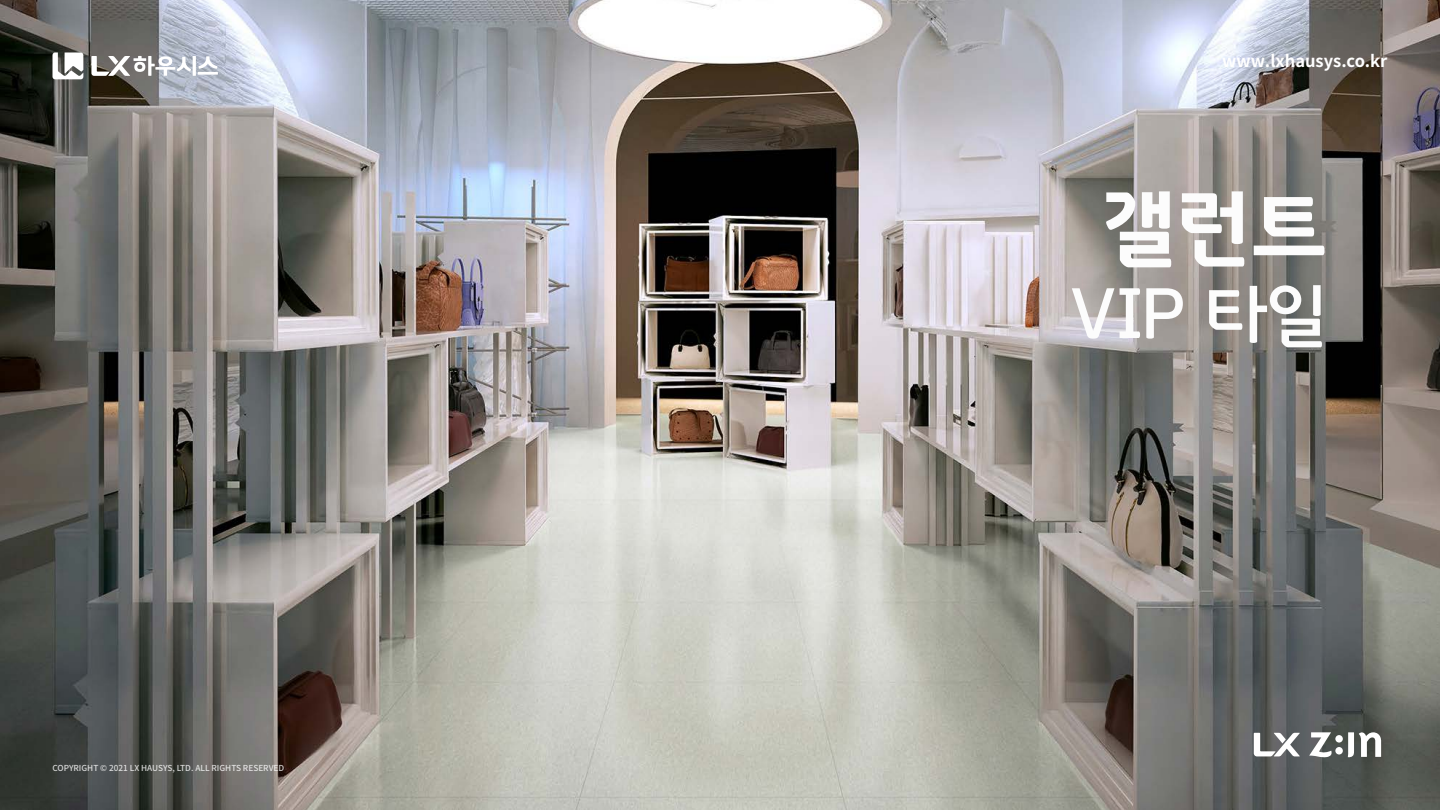
<style>
.page{position:relative;width:1440px;height:810px;background:#fff}
.page>*{position:absolute;margin:0;border:0;box-sizing:border-box;transform-origin:0 0}
.t1{font:82.5px "Godo B";color:#fcfcfc}
.t2{font:67.5px "Godo M";color:#fcfcfc}
.t3{font:700 16.5px "Noto Sans CJ Kkr";color:#fff}
.t4{font:500 8.25px "Noto Sans CJ Kkr";color:#fff}
</style>
<div class="page">
<img style="left:0;top:0;width:1440px;height:810px">
<hr style="left:198px;top:72px;width:20px;height:3px;background:#fff">
<svg style="left:198px;top:56px;width:19px;height:13px"></svg>
<hr style="left:193px;top:56px;width:3px;height:20px;background:#fff">
<svg style="left:91px;top:56px;width:100px;height:20px"></svg>
<svg style="left:52px;top:52px;width:31px;height:27px"></svg>
<svg style="left:1254px;top:733px;width:46px;height:23px"></svg>
<svg style="left:1348px;top:731px;width:33px;height:26px"></svg>
<div style="left:1335px;top:735px;width:8px;height:8px;background:#fff;border-radius:50%"></div>
<div style="left:1335px;top:747px;width:8px;height:8px;background:#fff;border-radius:50%"></div>
<svg style="left:1309px;top:732px;width:24px;height:25px"></svg>
<p class="t4" style="left:52px;top:763px;width:233px">COPYRIGHT © 2021 LX HAUSYS, LTD. ALL RIGHTS RESERVED</p>
<p class="t3" style="left:1222px;top:52px;width:167px">www.lxhausys.co.kr</p>
<p class="t1" style="left:1102px;top:178px;width:227px">갤런트</p>
<p class="t2" style="left:1070px;top:277px;width:259px">VIP 타일</p>
</div>
